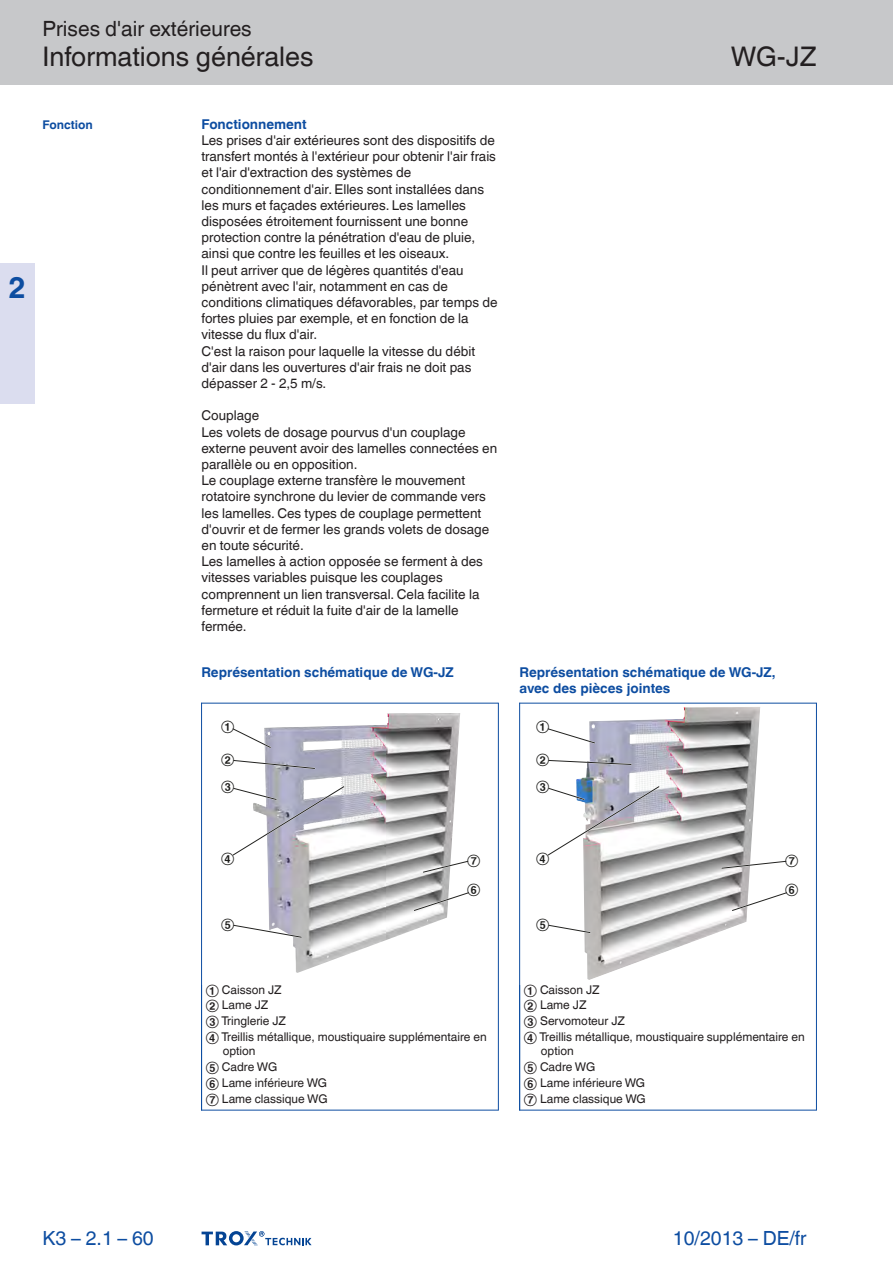
<style>
.page{position:relative;width:893px;height:1263px;background:#fff}
.page>*{position:absolute;margin:0;border:0;box-sizing:border-box;transform-origin:0 0}
.t1{font:700 30px "TROX Helvetica";color:#0d4da1}
.t2{font:27px "TROX Helvetica";color:#231f20}
.t3{font:21px "TROX Helvetica";color:#231f20}
.t4{font:19.5px "TROX Helvetica";color:#0d4da1}
.t5{font:13.5px/16.2px "TROX Helvetica";color:#231f20}
.t6{font:700 13.5px/16.2px "TROX Helvetica";color:#0d4da1}
.t7{font:12px/15.8px "TROX Helvetica";color:#231f20}
.t8{font:12px "TROX Helvetica";color:#1d1d1b}
.t9{font:700 12px "TROX Helvetica";color:#0d4da1}
</style>
<div class="page">
<div style="left:0;top:0;width:893px;height:85px;background:#c7c8ca"></div>
<div style="left:0;top:264px;width:34px;height:140px;background:#dbddef"></div>
<img style="left:264px;top:713px;width:196px;height:260px">
<svg style="left:232px;top:727px;width:40px;height:22px"></svg>
<svg style="left:233px;top:923px;width:70px;height:16px"></svg>
<svg style="left:233px;top:759px;width:83px;height:11px"></svg>
<svg style="left:232px;top:785px;width:114px;height:72px"></svg>
<svg style="left:412px;top:891px;width:57px;height:21px"></svg>
<svg style="left:422px;top:859px;width:47px;height:15px"></svg>
<img style="left:576px;top:707px;width:184px;height:273px">
<svg style="left:547px;top:727px;width:49px;height:18px"></svg>
<svg style="left:548px;top:923px;width:44px;height:11px"></svg>
<svg style="left:548px;top:759px;width:85px;height:7px"></svg>
<svg style="left:548px;top:785px;width:113px;height:72px"></svg>
<svg style="left:730px;top:891px;width:57px;height:21px"></svg>
<svg style="left:720px;top:860px;width:67px;height:10px"></svg>
<hr style="left:201px;top:703px;width:1px;height:407px;background:#0d4da1">
<hr style="left:498px;top:703px;width:1px;height:407px;background:#0d4da1">
<hr style="left:201px;top:703px;width:297px;height:1px;background:#0d4da1">
<hr style="left:201px;top:1110px;width:297px;height:1px;background:#0d4da1">
<hr style="left:519px;top:703px;width:1px;height:407px;background:#0d4da1">
<hr style="left:816px;top:703px;width:1px;height:407px;background:#0d4da1">
<hr style="left:519px;top:703px;width:297px;height:1px;background:#0d4da1">
<hr style="left:519px;top:1110px;width:297px;height:1px;background:#0d4da1">
<svg style="left:202px;top:1231px;width:110px;height:15px"></svg>
<h1 class="t1" style="left:8px;top:270px;width:19px">2</h1>
<h3 class="t3" style="left:43px;top:17px;width:211px">Prises d'air extérieures</h3>
<h2 class="t2" style="left:43px;top:41px;width:273px">Informations générales</h2>
<h2 class="t2" style="left:731px;top:41px;width:87px">WG-JZ</h2>
<p class="t9" style="left:43px;top:117px;width:52px">Fonction</p>
<p class="t6" style="left:202px;top:116px;width:107px">Fonctionnement</p>
<p class="t5" style="left:202px;top:132px;width:298px">Les prises d'air extérieures sont des dispositifs de transfert montés à l'extérieur pour obtenir l'air frais et l'air d'extraction des systèmes de conditionnement d'air. Elles sont installées dans les murs et façades extérieures. Les lamelles disposées étroitement fournissent une bonne protection contre la pénétration d'eau de pluie, ainsi que contre les feuilles et les oiseaux.<br>Il peut arriver que de légères quantités d'eau pénètrent avec l'air, notamment en cas de conditions climatiques défavorables, par temps de fortes pluies par exemple, et en fonction de la vitesse du flux d'air.<br>C'est la raison pour laquelle la vitesse du débit d'air dans les ouvertures d'air frais ne doit pas dépasser 2 - 2,5 m/s.</p>
<p class="t5" style="left:202px;top:408px;width:297px">Couplage<br>Les volets de dosage pourvus d'un couplage externe peuvent avoir des lamelles connectées en parallèle ou en opposition.<br>Le couplage externe transfère le mouvement rotatoire synchrone du levier de commande vers les lamelles. Ces types de couplage permettent d'ouvrir et de fermer les grands volets de dosage en toute sécurité.<br>Les lamelles à action opposée se ferment à des vitesses variables puisque les couplages comprennent un lien transversal. Cela facilite la fermeture et réduit la fuite d'air de la lamelle fermée.</p>
<p class="t6" style="left:202px;top:664px;width:254px">Représentation schématique de WG-JZ</p>
<p class="t8" style="left:221px;top:718px;width:15px">①</p>
<p class="t8" style="left:221px;top:752px;width:15px">②</p>
<p class="t8" style="left:221px;top:779px;width:15px">③</p>
<p class="t6" style="left:520px;top:664px;width:257px">Représentation schématique de WG-JZ, avec des pièces jointes</p>
<p class="t8" style="left:536px;top:718px;width:15px">①</p>
<p class="t8" style="left:536px;top:752px;width:15px">②</p>
<p class="t8" style="left:536px;top:779px;width:15px">③</p>
<p class="t8" style="left:221px;top:850px;width:15px">④</p>
<p class="t8" style="left:467px;top:852px;width:15px">⑦</p>
<p class="t8" style="left:536px;top:850px;width:15px">④</p>
<p class="t8" style="left:785px;top:852px;width:15px">⑦</p>
<p class="t8" style="left:467px;top:882px;width:15px">⑥</p>
<p class="t8" style="left:785px;top:882px;width:15px">⑥</p>
<p class="t8" style="left:221px;top:917px;width:15px">⑤</p>
<p class="t8" style="left:536px;top:917px;width:15px">⑤</p>
<p class="t7" style="left:206px;top:981px;width:282px">① Caisson JZ<br>② Lame JZ<br>③ Tringlerie JZ<br>④ Treillis métallique, moustiquaire supplémentaire en</p>
<p class="t7" style="left:206px;top:1043px;width:123px;text-indent:17px">option<br>⑤ Cadre WG<br>⑥ Lame inférieure WG<br>⑦ Lame classique WG</p>
<p class="t7" style="left:524px;top:981px;width:282px">① Caisson JZ<br>② Lame JZ<br>③ Servomoteur JZ<br>④ Treillis métallique, moustiquaire supplémentaire en</p>
<p class="t7" style="left:524px;top:1043px;width:123px;text-indent:17px">option<br>⑤ Cadre WG<br>⑥ Lame inférieure WG<br>⑦ Lame classique WG</p>
<h3 class="t4" style="left:43px;top:1227px;width:113px">K3 – 2.1 – 60</h3>
<h3 class="t4" style="left:673px;top:1227px;width:135px">10/2013 – DE/fr</h3>
</div>
